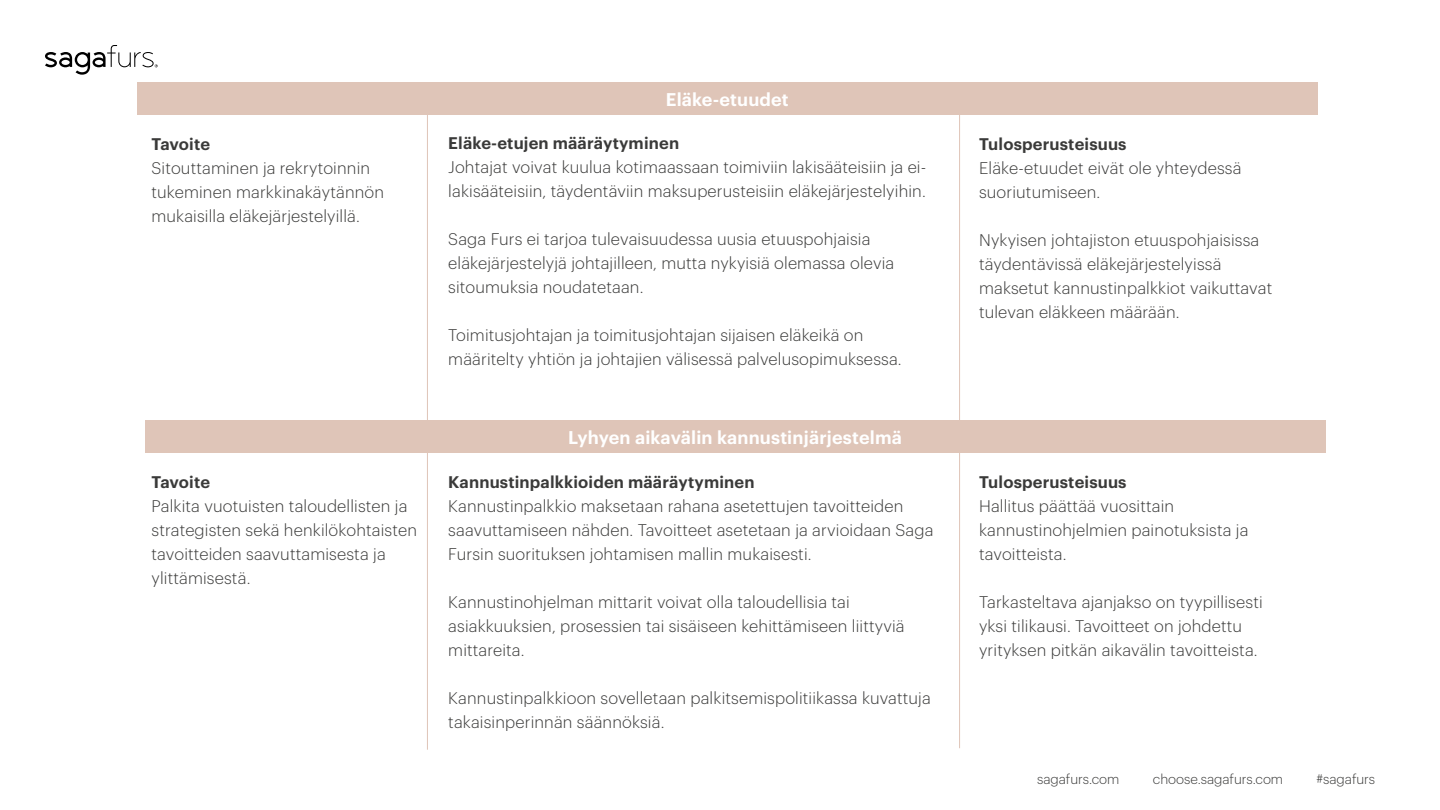
<style>
.page{position:relative;width:1440px;height:810px;background:#fff}
.page>*{position:absolute;margin:0;border:0;box-sizing:border-box;transform-origin:0 0}
.t1{font:600 18px "Graphik";letter-spacing:.01em;color:#fff}
.t2{font:300 16.5px/24px "Graphik";letter-spacing:.01em;color:#3a3a39}
.t3{font:600 16.5px "Graphik";letter-spacing:.01em;color:#3a3a39}
.t4{font:300 13.5px "Graphik";color:#3a3a39}
</style>
<div class="page">
<hr style="left:959px;top:99px;width:1px;height:649px;background:#dfc5b8">
<hr style="left:427px;top:100px;width:1px;height:650px;background:#dfc5b8">
<div style="left:145px;top:420px;width:1180px;height:33px;background:#dfc5b8"></div>
<div style="left:137px;top:82px;width:1181px;height:33px;background:#dfc5b8"></div>
<svg style="left:45px;top:45px;width:113px;height:30px"></svg>
<p class="t3" style="left:151px;top:131px;width:60px">Tavoite</p>
<p class="t2" style="left:151px;top:155px;width:234px">Sitouttaminen ja rekrytoinnin tukeminen markkinakäytännön mukaisilla eläkejärjestelyillä.</p>
<p class="t3" style="left:151px;top:469px;width:60px">Tavoite</p>
<p class="t2" style="left:151px;top:492px;width:267px">Palkita vuotuisten taloudellisten ja strategisten sekä henkilökohtaisten tavoitteiden saavuttamisesta ja ylittämisestä.</p>
<p class="t1" style="left:666px;top:86px;width:124px">Eläke-etuudet</p>
<p class="t3" style="left:448px;top:131px;width:232px">Eläke-etujen määräytyminen</p>
<p class="t2" style="left:448px;top:154px;width:480px">Johtajat voivat kuulua kotimaassaan toimiviin lakisääteisiin ja ei&shy;lakisääteisiin, täydentäviin maksuperusteisiin eläkejärjestelyihin.</p>
<p class="t2" style="left:448px;top:226px;width:448px">Saga Furs ei tarjoa tulevaisuudessa uusia etuuspohjaisia eläkejärjestelyjä johtajilleen, mutta nykyisiä olemassa olevia sitoumuksia noudatetaan.</p>
<p class="t2" style="left:448px;top:322px;width:455px">Toimitusjohtajan ja toimitusjohtajan sijaisen eläkeikä on määritelty yhtiön ja johtajien välisessä palvelusopimuksessa.</p>
<p class="t1" style="left:568px;top:424px;width:335px">Lyhyen aikavälin kannustinjärjestelmä</p>
<p class="t3" style="left:448px;top:469px;width:308px">Kannustinpalkkioiden määräytyminen</p>
<p class="t2" style="left:448px;top:492px;width:487px">Kannustinpalkkio maksetaan rahana asetettujen tavoitteiden saavuttamiseen nähden. Tavoitteet asetetaan ja arvioidaan Saga<br>Fursin suorituksen johtamisen mallin mukaisesti.</p>
<p class="t2" style="left:448px;top:588px;width:458px">Kannustinohjelman mittarit voivat olla taloudellisia tai asiakkuuksien, prosessien tai sisäiseen kehittämiseen liittyviä mittareita.</p>
<p class="t2" style="left:448px;top:684px;width:484px">Kannustinpalkkioon sovelletaan palkitsemispolitiikassa kuvattuja takaisinperinnän säännöksiä.</p>
<p class="t3" style="left:979px;top:131px;width:149px">Tulosperusteisuus</p>
<p class="t2" style="left:979px;top:155px;width:264px">Eläke-etuudet eivät ole yhteydessä suoriutumiseen.</p>
<p class="t2" style="left:979px;top:227px;width:295px">Nykyisen johtajiston etuuspohjaisissa täydentävissä eläkejärjestelyissä maksetut kannustinpalkkiot vaikuttavat tulevan eläkkeen määrään.</p>
<p class="t3" style="left:979px;top:469px;width:149px">Tulosperusteisuus</p>
<p class="t2" style="left:979px;top:492px;width:271px">Hallitus päättää vuosittain kannustinohjelmien painotuksista ja tavoitteista.</p>
<p class="t2" style="left:979px;top:588px;width:285px">Tarkasteltava ajanjakso on tyypillisesti yksi tilikausi. Tavoitteet on johdettu yrityksen pitkän aikavälin tavoitteista.</p>
<p class="t4" style="left:1037px;top:769px;width:84px">sagafurs.com</p>
<p class="t4" style="left:1153px;top:769px;width:132px">choose.sagafurs.com</p>
<p class="t4" style="left:1317px;top:769px;width:60px">#sagafurs</p>
</div>
